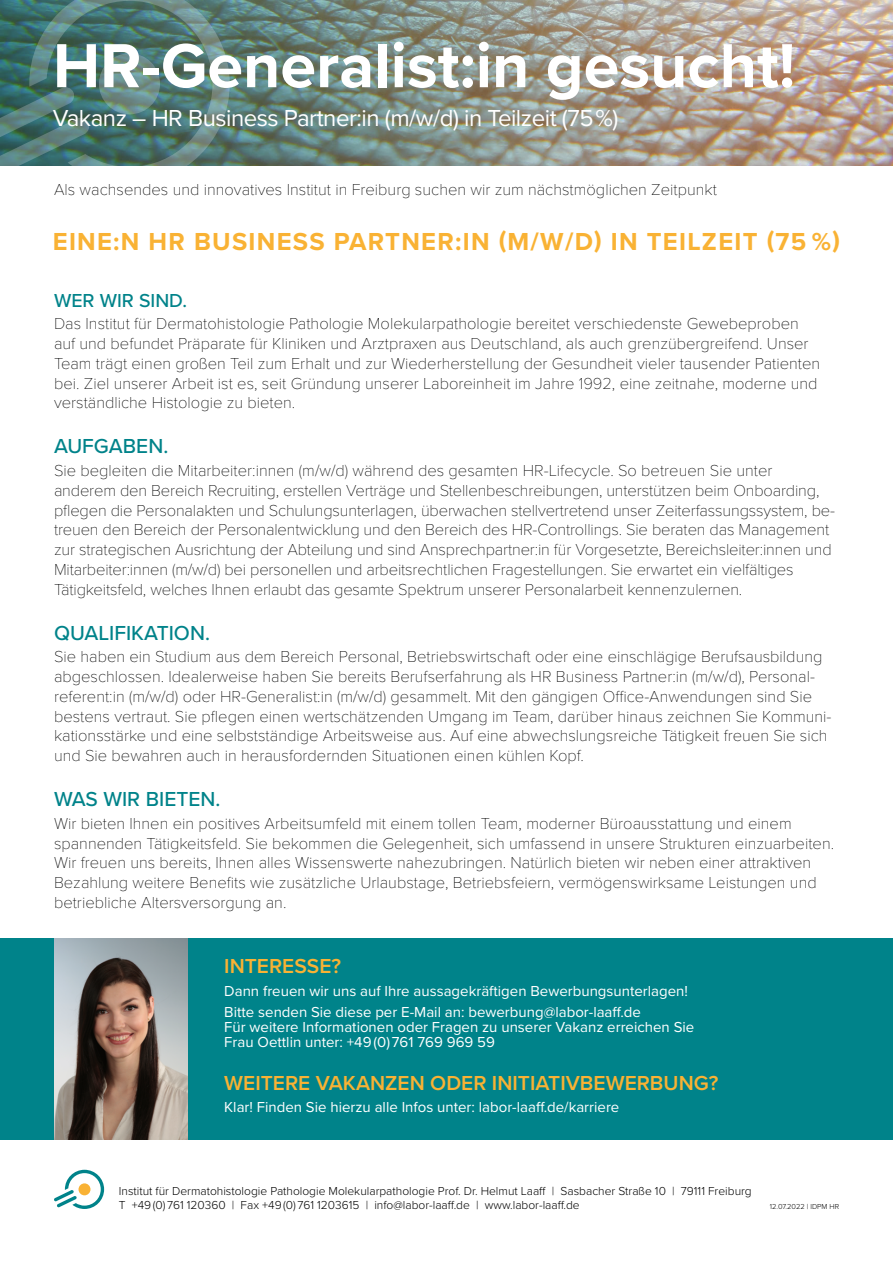
<style>
.page{position:relative;width:893px;height:1263px;background:#fff}
.page>*{position:absolute;margin:0;border:0;box-sizing:border-box;transform-origin:0 0}
.t1{font:700 64.5px "Proxima Nova";color:#fff}
.t2{font:700 25.5px "Proxima Nova";letter-spacing:.05em;color:#f9b234}
.t3{font:24px "Proxima Nova";letter-spacing:-.02em;color:#fff}
.t4{font:600 21px "Proxima Nova";color:#f9b234}
.t5{font:500 21px "Proxima Nova";color:#00838a}
.t6{font:500 19.5px "Proxima Nova";color:#00838a}
.t7{font:100 16.5px/19.8px "Proxima Nova T";color:#000}
.t8{font:15px/21px "Proxima Nova";color:#fff}
.t9{font:300 12px/14.4px "Proxima Nova";color:#000}
.t10{font:300 7.5px "Proxima Nova";color:#000}
</style>
<div class="page">
<div style="left:0;top:938px;width:893px;height:202px;background:#00838a"></div>
<img style="left:230px;top:0;width:663px;height:166px">
<svg style="left:54px;top:1170px;width:50px;height:39px"></svg>
<img style="left:54px;top:938px;width:134px;height:202px">
<img style="left:0;top:0;width:230px;height:166px">
<h1 class="t1" style="left:53px;top:18px;width:744px">HR-Generalist:in gesucht!</h1>
<h3 class="t3" style="left:53px;top:100px;width:567px">Vakanz ― HR Business Partner:in (m/w/d) in Teilzeit (75 %)</h3>
<p class="t7" style="left:54px;top:178px;width:664px">Als wachsendes und innovatives Institut in Freiburg suchen wir zum nächstmöglichen Zeitpunkt</p>
<h2 class="t2" style="left:53px;top:222px;width:789px">EINE:N HR BUSINESS PARTNER:IN (M/W/D) IN TEILZEIT (75 %)</h2>
<p class="t6" style="left:54px;top:286px;width:135px">WER WIR SIND.</p>
<p class="t7" style="left:54px;top:313px;width:768px">Das Institut für Dermatohistologie Pathologie Molekularpathologie bereitet verschiedenste Gewebeproben auf und befundet Präparate für Kliniken und Arztpraxen aus Deutschland, als auch grenzübergreifend. Unser Team trägt einen großen Teil zum Erhalt und zur Wiederherstellung der Gesundheit vieler tausender Patienten bei. Ziel unserer Arbeit ist es, seit Gründung unserer Laboreinheit im Jahre 1992, eine zeitnahe, moderne und verständliche Histologie zu bieten.</p>
<p class="t5" style="left:54px;top:431px;width:116px">AUFGABEN.</p>
<p class="t7" style="left:54px;top:459px;width:783px">Sie begleiten die Mitarbeiter:innen (m/w/d) während des gesamten HR-Lifecycle. So betreuen Sie unter anderem den Bereich Recruiting, erstellen Verträge und Stellenbeschreibungen, unterstützen beim Onboarding, pflegen die Personalakten und Schulungsunterlagen, überwachen stellvertretend unser Zeiterfassungssystem, be&shy;treuen den Bereich der Personalentwicklung und den Bereich des HR-Controllings. Sie beraten das Management zur strategischen Ausrichtung der Abteilung und sind Ansprechpartner:in für Vorgesetzte, Bereichsleiter:innen und Mitarbeiter:innen (m/w/d) bei personellen und arbeitsrechtlichen Fragestellungen. Sie erwartet ein vielfältiges Tätigkeitsfeld, welches Ihnen erlaubt das gesamte Spektrum unserer Personalarbeit kennenzulernen.</p>
<p class="t5" style="left:54px;top:617px;width:158px">QUALIFIKATION.</p>
<p class="t7" style="left:54px;top:646px;width:779px">Sie haben ein Studium aus dem Bereich Personal, Betriebswirtschaft oder eine einschlägige Berufsausbildung abgeschlossen. Idealerweise haben Sie bereits Berufserfahrung als HR Business Partner:in (m/w/d), Personal&shy;referent:in (m/w/d) oder HR-Generalist:in (m/w/d) gesammelt. Mit den gängigen Office-Anwendungen sind Sie bestens vertraut. Sie pflegen einen wertschätzenden Umgang im Team, darüber hinaus zeichnen Sie Kommuni&shy;kationsstärke und eine selbstständige Arbeitsweise aus. Auf eine abwechslungsreiche Tätigkeit freuen Sie sich und Sie bewahren auch in herausfordernden Situationen einen kühlen Kopf.</p>
<p class="t5" style="left:54px;top:784px;width:168px">WAS WIR BIETEN.</p>
<p class="t7" style="left:54px;top:812px;width:782px">Wir bieten Ihnen ein positives Arbeitsumfeld mit einem tollen Team, moderner Büroausstattung und einem spannenden Tätigkeitsfeld. Sie bekommen die Gelegenheit, sich umfassend in unsere Strukturen einzuarbeiten.<br>Wir freuen uns bereits, Ihnen alles Wissenswerte nahezubringen. Natürlich bieten wir neben einer attraktiven Bezahlung weitere Benefits wie zusätzliche Urlaubstage, Betriebsfeiern, vermögenswirksame Leistungen und betriebliche Altersversorgung an.</p>
<p class="t4" style="left:224px;top:950px;width:118px">INTERESSE?</p>
<p class="t8" style="left:224px;top:979px;width:465px">Dann freuen wir uns auf Ihre aussagekräftigen Bewerbungsunterlagen!<br>Bitte senden Sie diese per E-Mail an: bewerbung@labor-laaff.de</p>
<p class="t8" style="left:224px;top:1018px;width:472px;line-height:15px">Für weitere Informationen oder Fragen zu unserer Vakanz erreichen Sie<br>Frau Oettlin unter: +49 (0) 761 769 969 59</p>
<p class="t4" style="left:224px;top:1067px;width:495px">WEITERE VAKANZEN ODER INITIATIVBEWERBUNG?</p>
<p class="t8" style="left:224px;top:1096px;width:397px">Klar! Finden Sie hierzu alle Infos unter: labor-laaff.de/karriere</p>
<p class="t9" style="left:119px;top:1183px;width:634px">Institut für Dermatohistologie Pathologie Molekularpathologie Prof. Dr. Helmut Laaff | Sasbacher Straße 10 | 79111 Freiburg<br>T +49 (0) 761 120360 | Fax +49 (0) 761 1203615 | info@labor-laaff.de | www.labor-laaff.de</p>
<p class="t10" style="left:770px;top:1201px;width:71px">12.07.2022 | IDPM HR</p>
</div>
